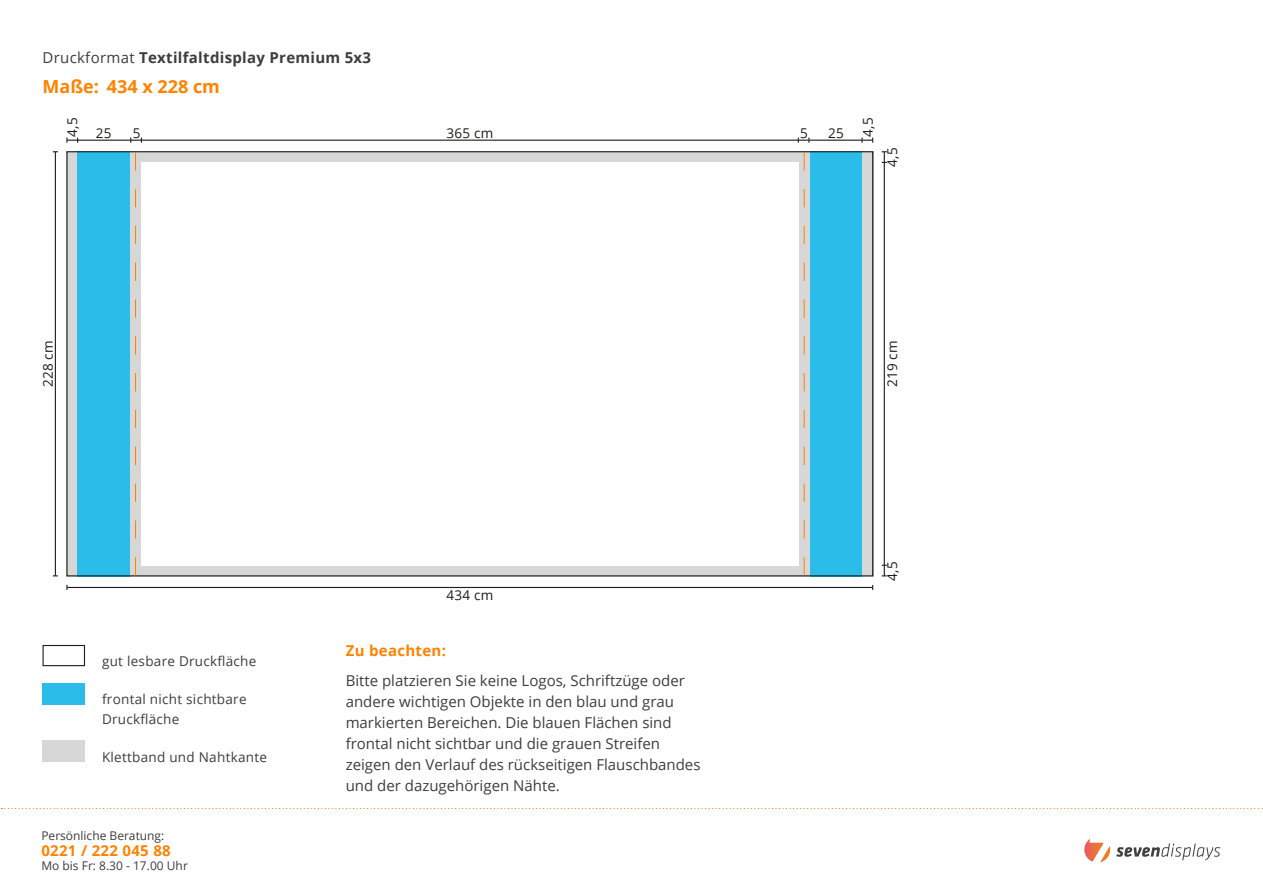
<style>
.page{position:relative;width:1263px;height:893px;background:#fff}
.page>*{position:absolute;margin:0;border:0;box-sizing:border-box;transform-origin:0 0}
.t1{font:700 18px "Open Sans";color:#ff8200}
.t2{font:15px/21px "Open Sans";color:#3d3d3d}
.t3{font:700 15px "Open Sans";letter-spacing:.02em;color:#3d3d3d}
.t4{font:700 15px "Open Sans";letter-spacing:.02em;color:#ff8200}
.t5{font:13.5px/19.5px "Open Sans";letter-spacing:.02em;color:#3d3d3d}
.t6{font:13.5px "Open Sans";letter-spacing:.02em;color:#1d1d1b}
.t7{font:12px "Open Sans";color:#3d3d3d}
.s1{font-weight:400}
</style>
<div class="page">
<svg style="left:2px;top:808px;width:1261px;height:1px"></svg>
<svg style="left:1084px;top:839px;width:26px;height:23px"></svg>
<svg style="left:1116px;top:843px;width:104px;height:17px"></svg>
<hr style="left:141px;top:140px;width:657px;height:1px;background:#1d1d1b">
<hr style="left:78px;top:140px;width:52px;height:1px;background:#1d1d1b">
<hr style="left:809px;top:140px;width:53px;height:1px;background:#1d1d1b">
<svg style="left:130px;top:138px;width:12px;height:5px"></svg>
<svg style="left:66px;top:138px;width:12px;height:5px"></svg>
<svg style="left:798px;top:138px;width:11px;height:5px"></svg>
<svg style="left:861px;top:138px;width:12px;height:5px"></svg>
<hr style="left:884px;top:162px;width:1px;height:403px;background:#1d1d1b">
<svg style="left:882px;top:151px;width:5px;height:12px"></svg>
<svg style="left:882px;top:565px;width:5px;height:11px"></svg>
<hr style="left:55px;top:152px;width:1px;height:424px;background:#1d1d1b">
<hr style="left:67px;top:587px;width:806px;height:1px;background:#1d1d1b">
<div style="left:66px;top:151px;width:64px;height:425px;background:#2abde9"></div>
<div style="left:809px;top:151px;width:64px;height:425px;background:#2abde9"></div>
<div style="left:130px;top:151px;width:11px;height:425px;background:#d7d7d7"></div>
<div style="left:66px;top:151px;width:11px;height:425px;background:#d7d7d7"></div>
<div style="left:799px;top:151px;width:10px;height:425px;background:#d7d7d7"></div>
<div style="left:863px;top:151px;width:10px;height:425px;background:#d7d7d7"></div>
<div style="left:130px;top:566px;width:679px;height:10px;background:#d7d7d7"></div>
<div style="left:130px;top:151px;width:679px;height:11px;background:#d7d7d7"></div>
<div style="left:43px;top:683px;width:42px;height:21px;background:#2abde9"></div>
<div style="left:43px;top:741px;width:42px;height:21px;background:#d7d7d7"></div>
<div style="left:43px;top:645px;width:42px;height:21px;border:1px solid #1d1d1b"></div>
<svg style="left:135px;top:152px;width:1px;height:423px"></svg>
<svg style="left:804px;top:152px;width:1px;height:423px"></svg>
<p class="t3" style="left:43px;top:46px;width:330px"><span class="s1">Druckformat</span> Textilfaltdisplay Premium 5x3</p>
<p class="t1" style="left:43px;top:74px;width:179px">Maße: 434 x 228 cm</p>
<p class="t6" style="left:63px;top:137px;width:21px;rotate:-90deg">4,5</p>
<p class="t6" style="left:858px;top:137px;width:21px;rotate:-90deg">4,5</p>
<p class="t6" style="left:96px;top:123px;width:17px">25</p>
<p class="t6" style="left:133px;top:123px;width:9px">5</p>
<p class="t6" style="left:800px;top:123px;width:9px">5</p>
<p class="t6" style="left:828px;top:123px;width:17px">25</p>
<p class="t6" style="left:446px;top:123px;width:49px">365 cm</p>
<p class="t6" style="left:883px;top:167px;width:21px;rotate:-90deg">4,5</p>
<p class="t6" style="left:39px;top:387px;width:49px;rotate:-90deg">228 cm</p>
<p class="t6" style="left:883px;top:387px;width:49px;rotate:-90deg">219 cm</p>
<p class="t5" style="left:102px;top:651px;width:156px">gut lesbare Druckfläche</p>
<p class="t5" style="left:102px;top:689px;width:146px">frontal nicht sichtbare<br>Druckfläche</p>
<p class="t5" style="left:102px;top:747px;width:166px">Klettband und Nahtkante</p>
<p class="t7" style="left:41px;top:828px;width:125px">Persönliche Beratung:</p>
<p class="t7" style="left:41px;top:857px;width:148px">Mo bis Fr: 8.30 - 17.00 Uhr</p>
<p class="t4" style="left:41px;top:840px;width:131px">0221 / 222 045 88</p>
<p class="t6" style="left:446px;top:586px;width:49px">434 cm</p>
<p class="t4" style="left:346px;top:640px;width:102px">Zu beachten:</p>
<p class="t2" style="left:346px;top:670px;width:356px">Bitte platzieren Sie keine Logos, Schriftzüge oder andere wichtigen Objekte in den blau und grau markierten Bereichen. Die blauen Flächen sind frontal nicht sichtbar und die grauen Streifen zeigen den Verlauf des rückseitigen Flauschbandes und der dazugehörigen Nähte.</p>
<p class="t6" style="left:883px;top:581px;width:21px;rotate:-90deg">4,5</p>
</div>
